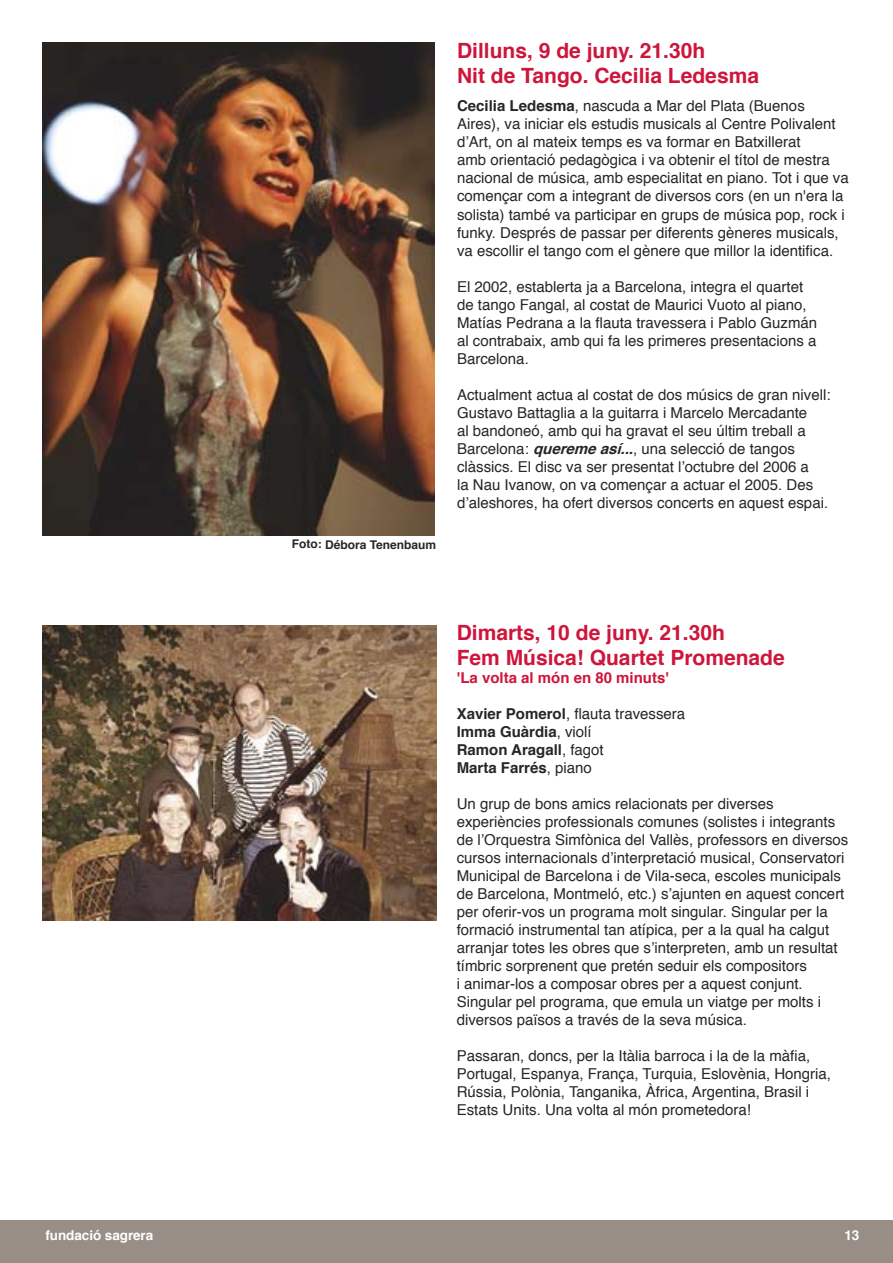
<style>
.page{position:relative;width:893px;height:1263px;background:#fff}
.page>*{position:absolute;margin:0;border:0;box-sizing:border-box;transform-origin:0 0}
.t1{font:700 21px/25.2px "Helvetica";color:#ce153c}
.t2{font:15px/18px "Helvetica";color:#262628}
.t3{font:700 15px/18px "Helvetica";color:#262628}
.t4{font:700 15px "Helvetica";color:#ce153c}
.t5{font:700 13.5px "Helvetica";letter-spacing:-.005em;color:#fff}
.t6{font:700 12px "Helvetica";color:#262628}
.s1{font-weight:700}
.s2{font-weight:700;font-style:italic}
.s3{font-weight:400}
</style>
<div class="page">
<div style="left:0;top:1220px;width:893px;height:43px;background:#988e85"></div>
<img style="left:42px;top:625px;width:394px;height:295px">
<img style="left:43px;top:43px;width:392px;height:492px">
<p class="t6" style="left:292px;top:536px;width:146px">Foto: Débora Tenenbaum</p>
<h1 class="t1" style="left:457px;top:39px;width:303px">Dilluns, 9 de juny. 21.30h<br>Nit de Tango. Cecilia Ledesma</h1>
<p class="t2" style="left:457px;top:98px;width:393px"><span class="s1">Cecilia Ledesma</span>, nascuda a Mar del Plata (Buenos Aires), va iniciar els estudis musicals al Centre Polivalent dʼArt, on al mateix temps es va formar en Batxillerat<br>amb orientació pedagògica i va obtenir el títol de mestra nacional de música, amb especialitat en piano. Tot i que va començar com a integrant de diversos cors (en un n'era la solista) també va participar en grups de música pop, rock i funky. Després de passar per diferents gèneres musicals, va escollir el tango com el gènere que millor la identifica.</p>
<p class="t2" style="left:457px;top:278px;width:362px">El 2002, establerta ja a Barcelona, integra el quartet de tango Fangal, al costat de Maurici Vuoto al piano, Matías Pedrana a la flauta travessera i Pablo Guzmán al contrabaix, amb qui fa les primeres presentacions a Barcelona.</p>
<p class="t2" style="left:457px;top:386px;width:375px">Actualment actua al costat de dos músics de gran nivell:<br>Gustavo Battaglia a la guitarra i Marcelo Mercadante<br>al bandoneó, amb qui ha gravat el seu últim treball a Barcelona: <span class="s2">queremeasí...</span>, una selecció de tangos clàssics. El disc va ser presentat lʼoctubre del 2006 a<br>la Nau Ivanow, on va començar a actuar el 2005. Des dʼaleshores, ha ofert diversos concerts en aquest espai.</p>
<h1 class="t1" style="left:457px;top:621px;width:329px">Dimarts, 10 de juny. 21.30h<br>Fem Música! Quartet Promenade</h1>
<p class="t4" style="left:457px;top:668px;width:214px">'La volta al món en 80 minuts'</p>
<p class="t3" style="left:457px;top:706px;width:230px">Xavier Pomerol<span class="s3">, flauta travessera<br></span>Imma Guàrdia<span class="s3">, violí<br></span>Ramon Aragall<span class="s3">, fagot<br></span>Marta Farrés<span class="s3">, piano</span></p>
<p class="t2" style="left:457px;top:796px;width:393px">Un grup de bons amics relacionats per diverses experiències professionals comunes (solistes i integrants de lʼOrquestra Simfònica del Vallès, professors en diversos cursos internacionals dʼinterpretació musical, Conservatori Municipal de Barcelona i de Vila-seca, escoles municipals de Barcelona, Montmeló, etc.) sʼajunten en aquest concert per oferir-vos un programa molt singular. Singular per la formació instrumental tan atípica, per a la qual ha calgut arranjar totes les obres que sʼinterpreten, amb un resultat tímbric sorprenent que pretén seduir els compositors<br>i animar-los a composar obres per a aquest conjunt.<br>Singular pel programa, que emula un viatge per molts i diversos països a través de la seva música.</p>
<p class="t2" style="left:457px;top:1048px;width:376px">Passaran, doncs, per la Itàlia barroca i la de la màfia, Portugal, Espanya, França, Turquia, Eslovènia, Hongria, Rússia, Polònia, Tanganika, Àfrica, Argentina, Brasil i Estats Units. Una volta al món prometedora!</p>
<p class="t5" style="left:46px;top:1226px;width:109px">fundació sagrera</p>
<p class="t5" style="left:844px;top:1226px;width:17px">13</p>
</div>
